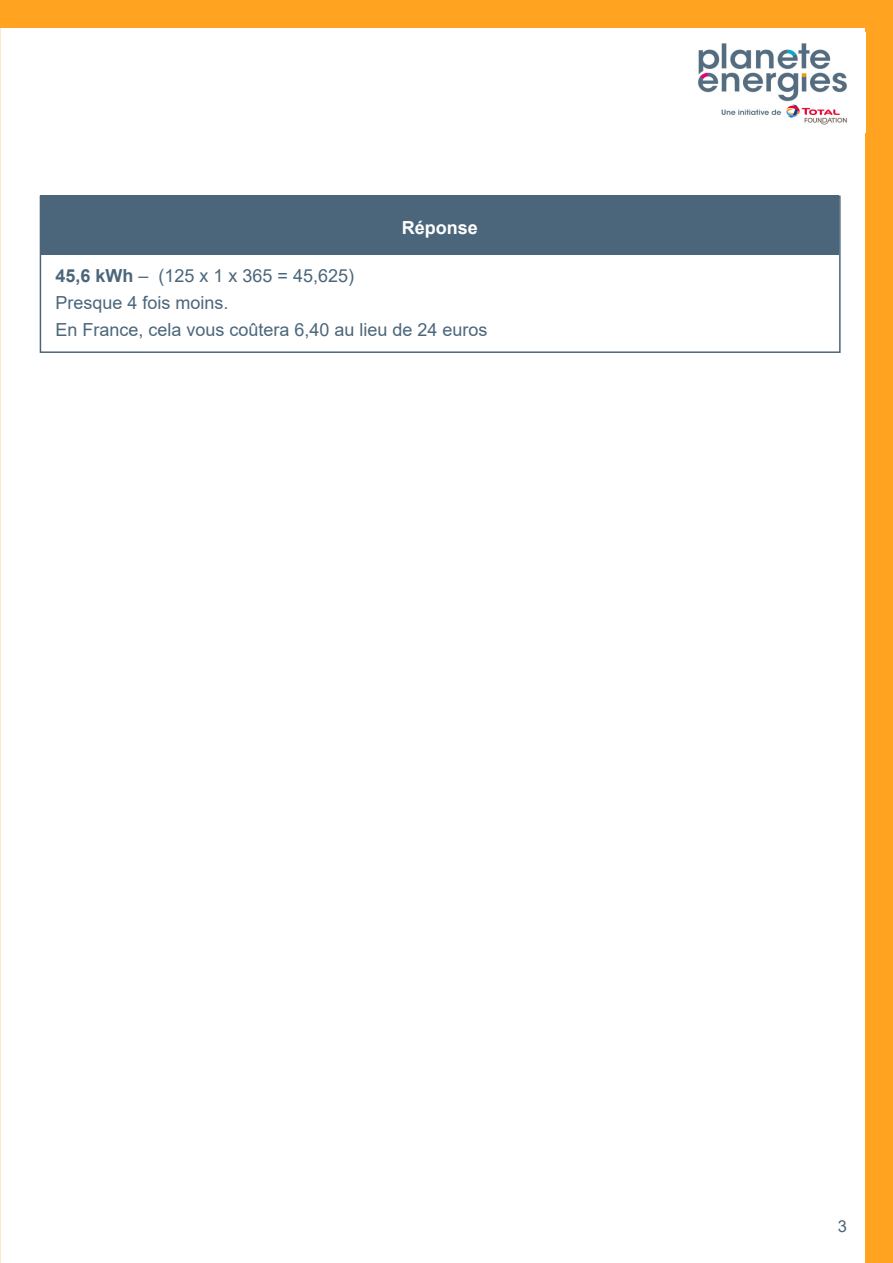
<style>
.page{position:relative;width:893px;height:1263px;background:#fff}
.page>*{position:absolute;margin:0;border:0;box-sizing:border-box;transform-origin:0 0}
.t1{font:18px "Arial";color:#4b667b}
.t2{font:700 18px "Arial";color:#fff}
.t3{font:16.5px "Arial";color:#4b667b}
.s1{font-weight:700}
</style>
<div class="page">
<div style="left:40px;top:196px;width:801px;height:157px;border:2px solid #4b667b"></div>
<div style="left:865px;top:2px;width:28px;height:1261px;background:#ffa320"></div>
<div style="left:0;top:0;width:893px;height:28px;background:#ffa320"></div>
<img style="left:698px;top:43px;width:149px;height:82px">
<div style="left:40px;top:196px;width:799px;height:59px;background:#4b667b"></div>
<p class="t2" style="left:402px;top:215px;width:78px">Réponse</p>
<p class="t1" style="left:55px;top:263px;width:300px"><span class="s1">45,6 kWh</span> – (125 x 1 x 365 = 45,625)</p>
<p class="t1" style="left:55px;top:290px;width:175px">Presque 4 fois moins.</p>
<p class="t1" style="left:55px;top:317px;width:434px">En France, cela vous coûtera 6,40 au lieu de 24 euros</p>
<p class="t3" style="left:838px;top:1215px;width:11px">3</p>
</div>
